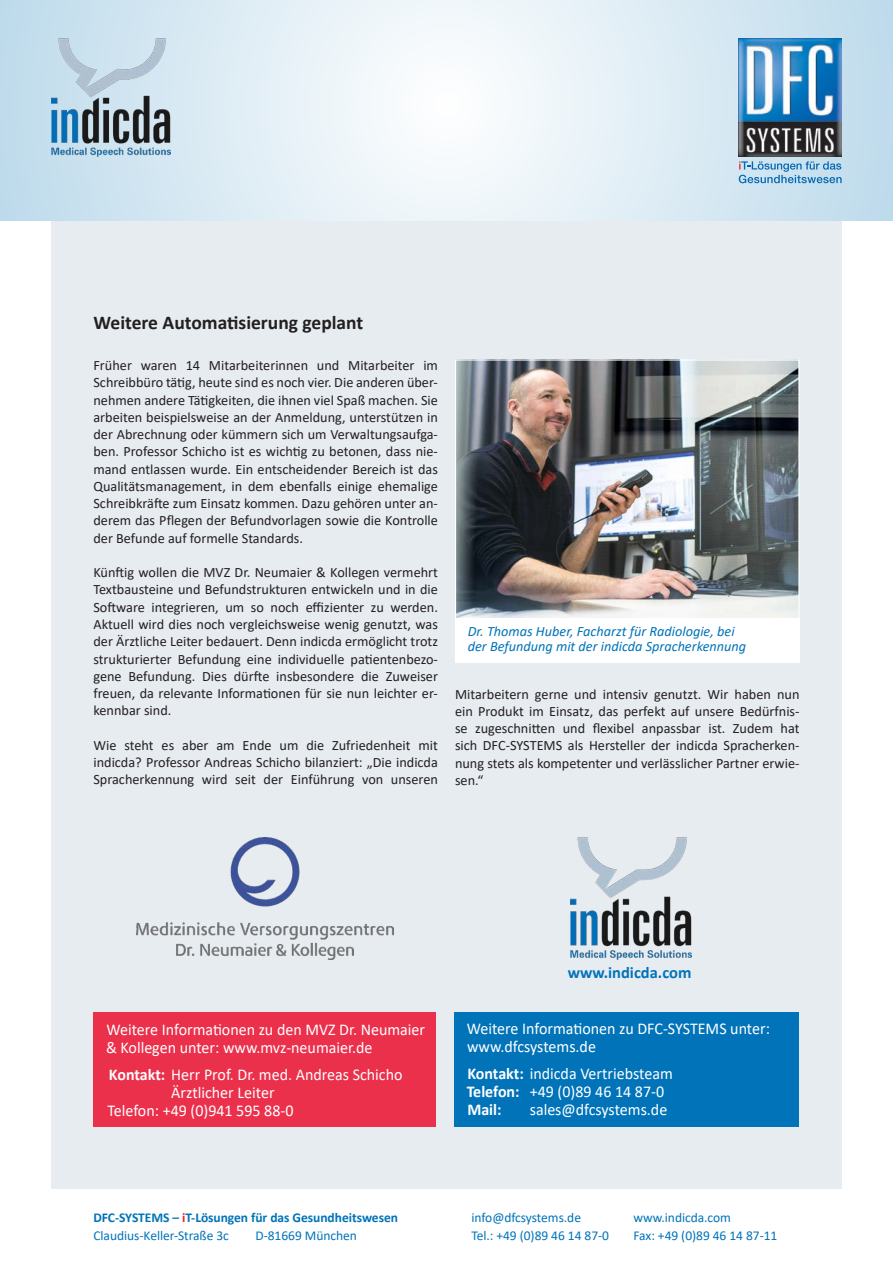
<style>
.page{position:relative;width:893px;height:1263px;background:#fff}
.page>*{position:absolute;margin:0;border:0;box-sizing:border-box;transform-origin:0 0}
.t1{font:700 19.5px "Calibri";color:#231f20}
.t2{font:16.5px/18px "Calibri";color:#fff}
.t3{font:700 16.5px "Calibri";color:#0173b9}
.t4{font:700 16.5px "Calibri";color:#fff}
.t5{font:14.25px/17.2px "Calibri";color:#231f20;text-align:justify}
.t6{font:italic 14.25px/15px "Calibri";color:#0173b9}
.t7{font:13.5px "Calibri";letter-spacing:-.005em;color:#0173b9}
.t8{font:700 13.5px "Calibri";letter-spacing:-.005em;color:#0173b9}
.s1{font-weight:700}
.s2{color:#ee1d23}
</style>
<div class="page">
<div style="left:51px;top:221px;width:791px;height:967px;background:#e7ecf1"></div>
<svg style="left:0;top:0;width:893px;height:221px"></svg>
<img style="left:739px;top:38px;width:103px;height:119px">
<svg style="left:739px;top:161px;width:103px;height:22px;background:#97c1de"></svg>
<img style="left:51px;top:38px;width:119px;height:119px">
<div style="left:454px;top:1012px;width:345px;height:114px;background:#0173b9"></div>
<img style="left:570px;top:838px;width:122px;height:121px">
<div style="left:93px;top:1012px;width:343px;height:114px;background:#eb304b"></div>
<img style="left:136px;top:838px;width:258px;height:121px">
<img style="left:457px;top:361px;width:340px;height:257px">
<div style="left:455px;top:618px;width:344px;height:44px;background:#fff"></div>
<p class="t1" style="left:94px;top:308px;width:271px">Weitere Automatisierung geplant</p>
<p class="t5" style="left:93px;top:356px;width:346px">Früher waren 14 Mitarbeiterinnen und Mitarbeiter im Schreibbüro tätig, heute sind es noch vier. Die anderen über&shy;nehmen andere Tätigkeiten, die ihnen viel Spaß machen. Sie arbeiten beispielsweise an der Anmeldung, unterstützen in der Abrechnung oder kümmern sich um Verwaltungsaufga&shy;ben. Professor Schicho ist es wichtig zu betonen, dass nie&shy;mand entlassen wurde. Ein entscheidender Bereich ist das Qualitätsmanagement, in dem ebenfalls einige ehemalige Schreibkräfte zum Einsatz kommen. Dazu gehören unter an&shy;derem das Pflegen der Befundvorlagen sowie die Kontrolle der Befunde auf formelle Standards.</p>
<p class="t5" style="left:93px;top:563px;width:346px">Künftig wollen die MVZ Dr. Neumaier &amp; Kollegen vermehrt Textbausteine und Befundstrukturen entwickeln und in die Software integrieren, um so noch effizienter zu werden.<br>Aktuell wird dies noch vergleichsweise wenig genutzt, was der Ärztliche Leiter bedauert. Denn indicda ermöglicht trotz strukturierter Befundung eine individuelle patientenbezo&shy;gene Befundung. Dies dürfte insbesondere die Zuweiser freuen, da relevante Informationen für sie nun leichter er&shy;kennbar sind.</p>
<p class="t5" style="left:93px;top:736px;width:346px">Wie steht es aber am Ende um die Zufriedenheit mit indicda? Professor Andreas Schicho bilanziert: „Die indicda Spracherkennung wird seit der Einführung von unseren</p>
<p class="t6" style="left:468px;top:623px;width:280px">Dr. Thomas Huber, Facharzt für Radiologie, bei der Befundung mit der indicda Spracherkennung</p>
<p class="t5" style="left:455px;top:685px;width:346px">Mitarbeitern gerne und intensiv genutzt. Wir haben nun ein Produkt im Einsatz, das perfekt auf unsere Bedürfnis&shy;se zugeschnitten und flexibel anpassbar ist. Zudem hat sich DFC-SYSTEMS als Hersteller der indicda Spracherken&shy;nung stets als kompetenter und verlässlicher Partner erwie&shy;sen.“</p>
<p class="t2" style="left:106px;top:1020px;width:321px">Weitere Informationen zu den MVZ Dr. Neumaier &amp; Kollegen unter: www.mvz-neumaier.de</p>
<p class="t2" style="left:109px;top:1065px;width:295px"><span class="s1">Kontakt:</span> Herr Prof. Dr. med. Andreas Schicho</p>
<p class="t2" style="left:171px;top:1083px;width:105px">Ärztlicher Leiter</p>
<p class="t2" style="left:108px;top:1101px;width:187px">Telefon: +49 (0)941 595 88-0</p>
<p class="t3" style="left:568px;top:961px;width:125px">www.indicda.com</p>
<p class="t2" style="left:467px;top:1019px;width:305px">Weitere Informationen zu DFC-SYSTEMS unter: www.dfcsystems.de</p>
<p class="t2" style="left:467px;top:1064px;width:207px"><span class="s1">Kontakt:</span> indicda Vertriebsteam</p>
<p class="t2" style="left:467px;top:1082px;width:199px"><span class="s1">Telefon:</span> +49 (0)89 46 14 87-0</p>
<p class="t4" style="left:467px;top:1097px;width:36px">Mail:</p>
<p class="t2" style="left:530px;top:1100px;width:139px">sales@dfcsystems.de</p>
<p class="t8" style="left:93px;top:1208px;width:306px">DFC-SYSTEMS – <span class="s2">i</span>T-Lösungen für das Gesundheitswesen</p>
<p class="t7" style="left:471px;top:1208px;width:111px">info@dfcsystems.de</p>
<p class="t7" style="left:633px;top:1208px;width:99px">www.indicda.com</p>
<p class="t7" style="left:93px;top:1226px;width:137px">Claudius-Keller-Straße 3c</p>
<p class="t7" style="left:255px;top:1226px;width:103px">D-81669 München</p>
<p class="t7" style="left:471px;top:1226px;width:139px">Tel.: +49 (0)89 46 14 87-0</p>
<p class="t7" style="left:633px;top:1226px;width:145px">Fax: +49 (0)89 46 14 87-11</p>
</div>
